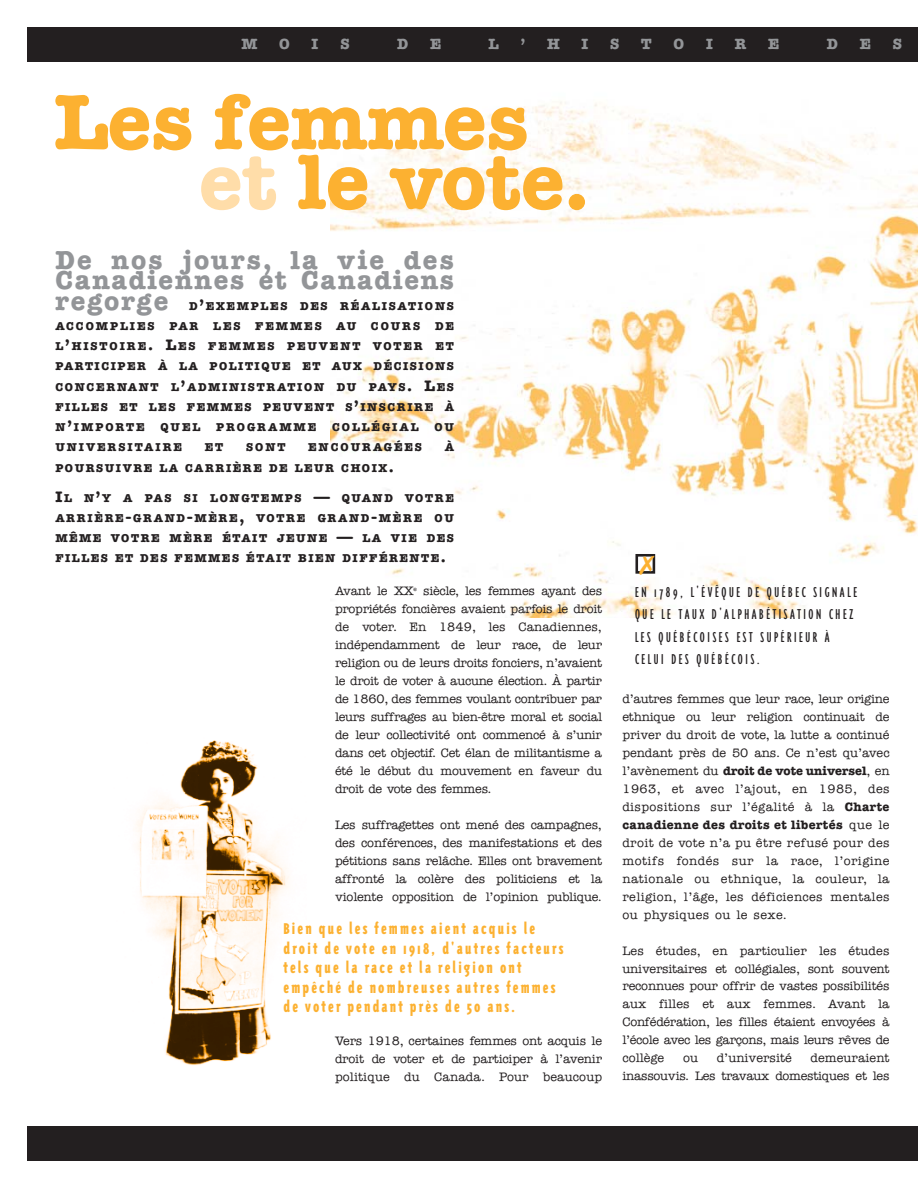
<style>
.page{position:relative;width:918px;height:1188px;background:#fff}
.page>*{position:absolute;margin:0;border:0;box-sizing:border-box;transform-origin:0 0}
.t1{font:700 78.3px/59.7px "American Typewriter";color:#fcb131}
.t2{font:700 26.25px/20.2px "American Typewriter";letter-spacing:.065em;color:#939598;text-align:justify}
.t3{font:900 18px/19.5px "Triplex Cond";letter-spacing:.12em;color:#fcb131}
.t4{font:16.5px/22.5px "Triplex Cond";letter-spacing:.16em;color:#231f20}
.t5{font:700 15px "American Typewriter";color:#939598}
.t6{font:500 12.3px/18px "American Typewriter";letter-spacing:-.015em;color:#231f20;text-align:justify}
.t7{font:500 12.3px "American Typewriter";letter-spacing:.005em;color:#231f20}
.t8{font:700 11.55px/20.2px "American Typewriter";letter-spacing:.135em;color:#231f20;text-align:justify}
.t9{font:700 11.55px "American Typewriter";letter-spacing:.165em;color:#231f20}
.s1{font-size:78px;color:#ffdda9}
.s2{font-size:15.3px}
.s3{font-weight:700}
</style>
<div class="page">
<img style="left:331px;top:101px;width:587px;height:516px">
<div style="left:27px;top:1126px;width:891px;height:35px;background:#231f20"></div>
<div style="left:27px;top:27px;width:891px;height:35px;background:#231f20"></div>
<div style="left:637px;top:555px;width:17px;height:17px;background:#fff"></div>
<div style="left:635px;top:554px;width:20px;height:20px;border:3px solid #231f20"></div>
<img style="left:136px;top:740px;width:153px;height:325px">
<div style="left:282px;top:920px;width:291px;height:102px;background:#fff"></div>
<svg style="left:640px;top:555px;width:14px;height:19px"></svg>
<p class="t5" style="left:241px;top:39px;width:17px">M</p>
<p class="t5" style="left:279px;top:39px;width:12px">O</p>
<p class="t5" style="left:312px;top:39px;width:8px">I</p>
<p class="t5" style="left:340px;top:39px;width:11px">S</p>
<p class="t5" style="left:397px;top:39px;width:13px">D</p>
<p class="t5" style="left:430px;top:39px;width:13px">E</p>
<p class="t5" style="left:489px;top:39px;width:12px">L</p>
<p class="t5" style="left:521px;top:39px;width:6px">’</p>
<p class="t5" style="left:547px;top:39px;width:14px">H</p>
<p class="t5" style="left:582px;top:39px;width:8px">I</p>
<p class="t5" style="left:610px;top:39px;width:11px">S</p>
<p class="t5" style="left:641px;top:39px;width:12px">T</p>
<p class="t5" style="left:674px;top:39px;width:12px">O</p>
<p class="t5" style="left:706px;top:39px;width:8px">I</p>
<p class="t5" style="left:735px;top:39px;width:13px">R</p>
<p class="t5" style="left:768px;top:39px;width:13px">E</p>
<p class="t5" style="left:827px;top:39px;width:13px">D</p>
<p class="t5" style="left:860px;top:39px;width:13px">E</p>
<p class="t5" style="left:893px;top:39px;width:11px">S</p>
<h1 class="t1" style="left:199px;top:99px;width:392px;text-indent:-145px">Les femmes <span class="s1">et</span> le vote.</h1>
<h2 class="t2" style="left:55px;top:252px;width:400px">De nos jours, la vie des Canadiennes et Canadiens regorge</h2>
<p class="t8" style="left:189px;top:297px;width:266px">D<span class="s2">’</span>EXEMPLES DES RÉALISATIONS</p>
<p class="t9" style="left:55px;top:322px;width:101px">ACCOMPLIES</p>
<p class="t8" style="left:169px;top:317px;width:31px">PAR</p>
<p class="t8" style="left:213px;top:317px;width:29px">LES</p>
<p class="t9" style="left:255px;top:322px;width:102px">FEMMES AU</p>
<p class="t8" style="left:371px;top:317px;width:51px">COURS</p>
<p class="t8" style="left:55px;top:317px;width:400px;text-indent:380px">DE L<span class="s2">’</span>HISTOIRE<span class="s2">. L</span>ES FEMMES PEUVENT VOTER ET PARTICIPER À LA POLITIQUE ET AUX DÉCISIONS CONCERNANT L<span class="s2">’</span>ADMINISTRATION DU PAYS<span class="s2">. L</span>ES FILLES ET LES FEMMES PEUVENT S<span class="s2">’</span>INSCRIRE À N<span class="s2">’</span>IMPORTE</p>
<p class="t8" style="left:161px;top:418px;width:41px">QUEL</p>
<p class="t9" style="left:216px;top:423px;width:102px">PROGRAMME</p>
<p class="t9" style="left:332px;top:423px;width:88px">COLLÉGIAL</p>
<p class="t8" style="left:434px;top:418px;width:21px">OU</p>
<p class="t9" style="left:55px;top:443px;width:128px">UNIVERSITAIRE</p>
<p class="t8" style="left:205px;top:438px;width:20px">ET</p>
<p class="t8" style="left:246px;top:438px;width:41px">SONT</p>
<p class="t9" style="left:308px;top:443px;width:115px">ENCOURAGÉES</p>
<p class="t8" style="left:445px;top:438px;width:11px">À</p>
<p class="t8" style="left:55px;top:459px;width:340px">POURSUIVRE LA CARRIÈRE DE LEUR CHOIX<span class="s2">.</span></p>
<p class="t8" style="left:55px;top:489px;width:400px"><span class="s2">I</span>L N<span class="s2">’</span>Y A PAS SI LONGTEMPS <span class="s2">—</span> QUAND VOTRE ARRIÈRE<span class="s2">-</span>GRAND<span class="s2">-</span>MÈRE<span class="s2">,</span> VOTRE GRAND<span class="s2">-</span>MÈRE OU MÊME VOTRE MÈRE ÉTAIT JEUNE <span class="s2">—</span> LA VIE DES FILLES ET DES FEMMES ÉTAIT BIEN DIFFÉRENTE<span class="s2">.</span></p>
<p class="t6" style="left:335px;top:583px;width:269px">Avant le XX<sup>e</sup> siècle, les femmes ayant des propriétés foncières avaient parfois le droit de voter. En 1849, les Canadiennes, indépendamment de leur race, de leur religion ou de leurs droits fonciers, n’avaient le droit de voter à aucune élection. À partir de 1860, des femmes voulant contribuer par leurs suffrages au bien-être moral et social de leur collectivité ont commencé à s’unir dans cet objectif. Cet élan de militantisme a été le début du mouvement en faveur du droit de vote des femmes.</p>
<p class="t6" style="left:335px;top:817px;width:269px">Les suffragettes ont mené des campagnes, des conférences, des manifestations et des pétitions sans relâche. Elles ont bravement affronté la colère des politiciens et la violente opposition de l’opinion publique.</p>
<h3 class="t3" style="left:283px;top:920px;width:282px">Bien que les femmes aient acquis le droit de vote en 1918, d'autres facteurs tels que la race et la religion ont empêché de nombreuses autres femmes de voter pendant près de 50 ans.</h3>
<p class="t6" style="left:335px;top:1033px;width:269px">Vers 1918, certaines femmes ont acquis le droit de voter et de participer à l’avenir politique du Canada. Pour beaucoup</p>
<h3 class="t4" style="left:635px;top:582px;width:224px">EN 1789, L'ÉVÊQUE DE QUÉBEC SIGNALE<br>QUE LE TAUX D'ALPHABÉTISATION CHEZ<br>LES QUÉBÉCOISES EST SUPÉRIEUR À<br>CELUI DES QUÉBÉCOIS.</h3>
<p class="t6" style="left:622px;top:690px;width:269px">d’autres femmes que leur race, leur origine ethnique ou leur religion continuait de priver du droit de vote, la lutte a continué pendant près de 50 ans. Ce n’est qu’avec l’avènement du <span class="s3">droit de vote universel</span>, en 1963, et avec l’ajout, en 1985, des dispositions sur l’égalité à la <span class="s3">Charte canadienne des droits et libertés</span> que le droit de vote n’a pu être refusé pour des motifs fondés sur la race, l’origine nationale ou ethnique, la couleur, la religion, l’âge, les déficiences mentales ou physiques ou le sexe.</p>
<p class="t6" style="left:622px;top:942px;width:269px">Les études, en particulier les études universitaires et collégiales, sont souvent reconnues pour offrir de vastes possibilités aux filles et aux femmes. Avant la Confédération, les filles étaient envoyées à l’école avec les garçons, mais leurs rêves de collège</p>
<p class="t6" style="left:683px;top:1050px;width:16px">ou</p>
<p class="t7" style="left:717px;top:1054px;width:77px">d’université</p>
<p class="t6" style="left:622px;top:1050px;width:269px;text-align:right">demeuraient<br>inassouvis. Les travaux domestiques et les</p>
</div>
